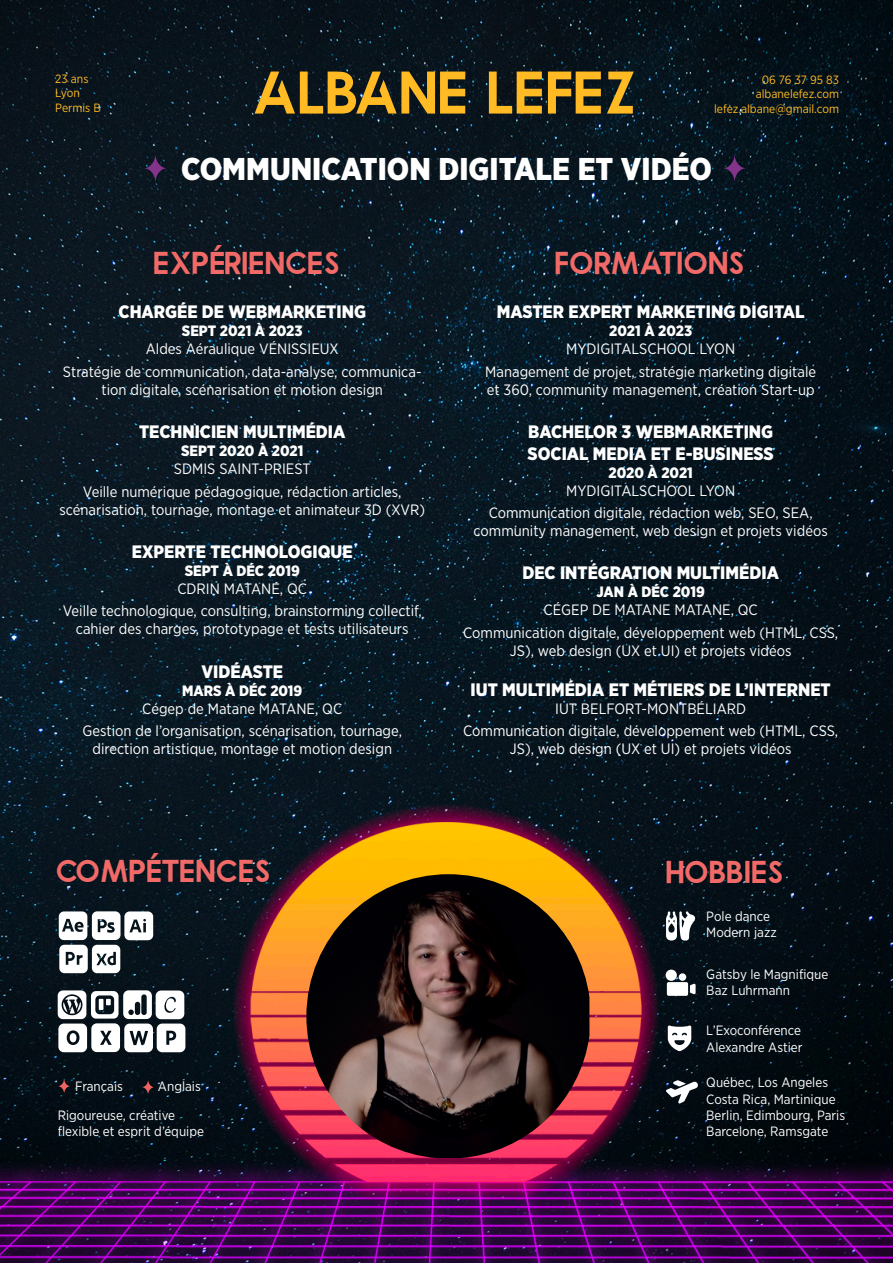
<style>
.page{position:relative;width:893px;height:1263px;background:#fff}
.page>*{position:absolute;margin:0;border:0;box-sizing:border-box;transform-origin:0 0}
.t1{font:700 60px "Qualy";color:#ffba24}
.t2{font:700 31.5px "Qualy";color:#f16a67}
.t3{font:900 31.5px "Gotham Narrow";color:#fff}
.t4{font:900 18px "Gotham Narrow";color:#fff}
.t5{font:15px/18px "Gotham Narrow";color:#fff;text-align:center}
.t6{font:900 15px "Gotham Narrow";color:#fff}
.t7{font:13.5px "Gotham Narrow";color:#fff}
.t8{font:12px "Gotham Narrow";color:#ffba24}
</style>
<div class="page">
<img style="left:0;top:0;width:893px;height:1263px">
<svg style="left:58px;top:990px;width:127px;height:62px"></svg>
<svg style="left:59px;top:911px;width:94px;height:62px"></svg>
<svg style="left:666px;top:1080px;width:32px;height:23px"></svg>
<svg style="left:668px;top:1025px;width:23px;height:26px"></svg>
<svg style="left:690px;top:984px;width:6px;height:10px"></svg>
<div style="left:667px;top:982px;width:21px;height:14px;background:#fff;border-radius:2px"></div>
<div style="left:666px;top:969px;width:11px;height:12px;background:#fff;border-radius:50%"></div>
<div style="left:679px;top:973px;width:7px;height:8px;background:#fff;border-radius:50%"></div>
<svg style="left:666px;top:911px;width:29px;height:29px"></svg>
<svg style="left:723px;top:154px;width:23px;height:29px"></svg>
<svg style="left:144px;top:154px;width:23px;height:29px"></svg>
<svg style="left:58px;top:1078px;width:12px;height:16px"></svg>
<svg style="left:142px;top:1079px;width:12px;height:16px"></svg>
<img style="left:306px;top:874px;width:283px;height:284px">
<p class="t8" style="left:55px;top:71px;width:35px">23 ans</p>
<p class="t8" style="left:55px;top:85px;width:26px">Lyon</p>
<p class="t8" style="left:55px;top:100px;width:47px">Permis B</p>
<p class="t1" style="left:255px;top:57px;width:386px">ALBANE LEFEZ</p>
<p class="t8" style="left:762px;top:72px;width:79px">06 76 37 95 83</p>
<p class="t8" style="left:756px;top:87px;width:85px">albanelefez.com</p>
<p class="t8" style="left:714px;top:101px;width:126px">lefez.albane@gmail.com</p>
<p class="t3" style="left:181px;top:148px;width:532px">COMMUNICATION DIGITALE ET VIDÉO</p>
<p class="t2" style="left:154px;top:245px;width:188px">EXPÉRIENCES</p>
<p class="t2" style="left:556px;top:245px;width:191px">FORMATIONS</p>
<p class="t4" style="left:119px;top:300px;width:249px">CHARGÉE DE WEBMARKETING</p>
<p class="t6" style="left:182px;top:321px;width:122px">SEPT 2021 À 2023</p>
<p class="t5" style="left:146px;top:340px;width:194px">Aldes Aéraulique VÉNISSIEUX</p>
<p class="t5" style="left:63px;top:362px;width:360px">Stratégie de communication, data-analyse, communica&shy;tion digitale, scénarisation et motion design</p>
<p class="t4" style="left:139px;top:420px;width:208px">TECHNICIEN MULTIMÉDIA</p>
<p class="t6" style="left:181px;top:441px;width:124px">SEPT 2020 À 2021</p>
<p class="t5" style="left:174px;top:459px;width:138px">SDMIS SAINT-PRIEST</p>
<p class="t5" style="left:83px;top:482px;width:320px">Veille numérique pédagogique, rédaction articles,</p>
<p class="t5" style="left:60px;top:500px;width:367px">scénarisation, tournage, montage et animateur 3D (XVR)</p>
<p class="t4" style="left:132px;top:540px;width:222px">EXPERTE TECHNOLOGIQUE</p>
<p class="t6" style="left:185px;top:561px;width:117px">SEPT À DÉC 2019</p>
<p class="t5" style="left:177px;top:579px;width:131px">CDRIN MATANE, QC</p>
<p class="t5" style="left:63px;top:602px;width:360px">Veille technologique, consulting, brainstorming collectif, cahier des charges, prototypage et tests utilisateurs</p>
<p class="t4" style="left:201px;top:659px;width:83px">VIDÉASTE</p>
<p class="t6" style="left:182px;top:680px;width:122px">MARS À DÉC 2019</p>
<p class="t5" style="left:142px;top:699px;width:201px">Cégep de Matane MATANE, QC</p>
<p class="t5" style="left:82px;top:721px;width:321px">Gestion de l’organisation, scénarisation, tournage,</p>
<p class="t5" style="left:92px;top:739px;width:301px">direction artistique, montage et motion design</p>
<p class="t4" style="left:497px;top:300px;width:309px">MASTER EXPERT MARKETING DIGITAL</p>
<p class="t6" style="left:609px;top:321px;width:84px">2021 À 2023</p>
<p class="t5" style="left:566px;top:340px;width:170px">MYDIGITALSCHOOL LYON</p>
<p class="t5" style="left:485px;top:362px;width:332px">Management de projet, stratégie marketing digitale</p>
<p class="t5" style="left:487px;top:380px;width:329px">et 360, community management, création Start-up</p>
<p class="t4" style="left:528px;top:420px;width:246px">BACHELOR 3 WEBMARKETING</p>
<p class="t4" style="left:528px;top:441px;width:248px">SOCIAL MEDIA ET E-BUSINESS</p>
<p class="t6" style="left:609px;top:462px;width:86px">2020 À 2021</p>
<p class="t5" style="left:566px;top:481px;width:170px">MYDIGITALSCHOOL LYON</p>
<p class="t5" style="left:489px;top:504px;width:325px">Communication digitale, rédaction web, SEO, SEA,</p>
<p class="t5" style="left:474px;top:522px;width:356px">community management, web design et projets vidéos</p>
<p class="t4" style="left:522px;top:561px;width:258px">DEC INTÉGRATION MULTIMÉDIA</p>
<p class="t6" style="left:597px;top:582px;width:110px">JAN À DÉC 2019</p>
<p class="t5" style="left:543px;top:601px;width:216px">CÉGEP DE MATANE MATANE, QC</p>
<p class="t5" style="left:463px;top:623px;width:377px">Communication digitale, développement web (HTML, CSS,<br>JS), web design (UX et UI) et projets vidéos</p>
<p class="t4" style="left:471px;top:677px;width:362px">IUT MULTIMÉDIA ET MÉTIERS DE L’INTERNET</p>
<p class="t5" style="left:555px;top:699px;width:192px">IUT BELFORT-MONTBÉLIARD</p>
<p class="t5" style="left:463px;top:721px;width:377px">Communication digitale, développement web (HTML, CSS,<br>JS), web design (UX et UI) et projets vidéos</p>
<p class="t2" style="left:57px;top:852px;width:216px">COMPÉTENCES</p>
<p class="t2" style="left:667px;top:853px;width:119px">HOBBIES</p>
<p class="t7" style="left:75px;top:1078px;width:49px">Français</p>
<p class="t7" style="left:158px;top:1078px;width:44px">Anglais</p>
<p class="t7" style="left:58px;top:1107px;width:119px">Rigoureuse, créative</p>
<p class="t7" style="left:58px;top:1123px;width:148px">flexible et esprit d’équipe</p>
<p class="t7" style="left:706px;top:908px;width:65px">Pole dance</p>
<p class="t7" style="left:706px;top:924px;width:72px">Modern jazz</p>
<p class="t7" style="left:706px;top:966px;width:123px">Gatsby le Magnifique</p>
<p class="t7" style="left:706px;top:982px;width:85px">Baz Luhrmann</p>
<p class="t7" style="left:706px;top:1022px;width:96px">L’Exoconférence</p>
<p class="t7" style="left:706px;top:1038px;width:98px">Alexandre Astier</p>
<p class="t7" style="left:706px;top:1074px;width:123px">Québec, Los Angeles</p>
<p class="t7" style="left:706px;top:1090px;width:131px">Costa Rica, Martinique</p>
<p class="t7" style="left:706px;top:1107px;width:140px">Berlin, Edimbourg, Paris</p>
<p class="t7" style="left:706px;top:1123px;width:123px">Barcelone, Ramsgate</p>
</div>
